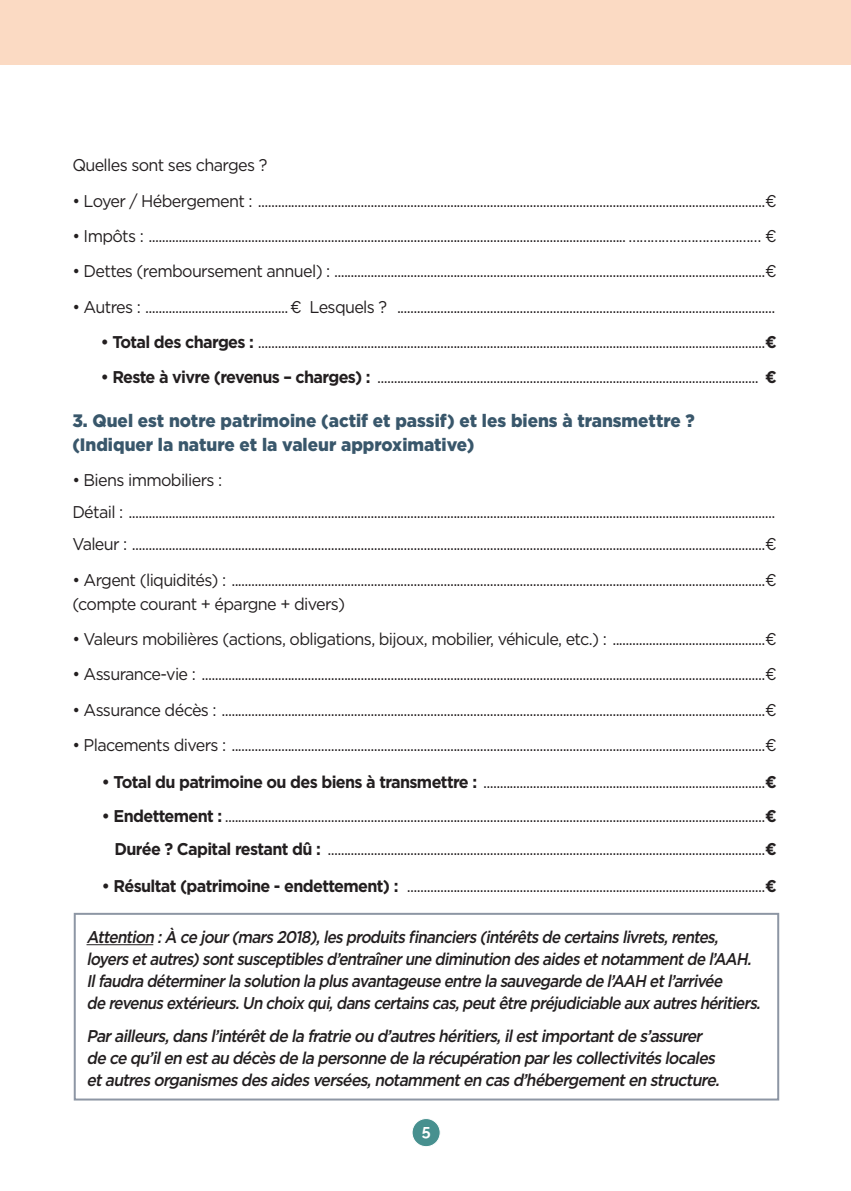
<style>
.page{position:relative;width:851px;height:1191px;background:#fff}
.page>*{position:absolute;margin:0;border:0;box-sizing:border-box;transform-origin:0 0}
.t1{font:900 18px/24px "Gotham";color:#39576b;scale:.95 1}
.t2{font:17px/32px "Gotham";letter-spacing:-.04em;color:#231f20;scale:.95 1}
.t3{font:italic 500 17px/22px "Gotham";color:#231f20;scale:.91 1}
.t4{font:italic 500 17px/22px "Gotham";color:#231f20;scale:.93 1}
.t5{font:700 16px "Raleway";color:#fff}
.s1{font-weight:700}
</style>
<div class="page">
<div style="left:0;top:0;width:850px;height:64px;background:#fbdac3"></div>
<hr style="left:86px;top:944px;width:67px;height:1px;background:#231f20">
<div style="left:74px;top:913px;width:705px;height:187px;border:2px solid #8d96a4"></div>
<div style="left:412px;top:1118px;width:28px;height:28px;background:#47908f;border-radius:50%"></div>
<div style="left:412px;top:1118px;width:28px;height:28px;border:1px solid #fff;border-radius:50%"></div>
<p class="t2" style="left:72px;top:149px;width:207px">Quelles sont ses charges ?</p>
<p class="t2" style="left:72px;top:184px;width:743px">• Loyer / Hébergement : .........................................................................................................................................................€</p>
<p class="t2" style="left:72px;top:220px;width:743px">• Impôts : ................................................................................................................................................ ……………………………… €</p>
<p class="t2" style="left:72px;top:255px;width:743px">• Dettes (remboursement annuel) : ..................................................................................................................................€</p>
<p class="t2" style="left:72px;top:290px;width:741px">• Autres : ...........................................€ Lesquels ? ..................................................................................................................</p>
<p class="t2" style="left:101px;top:326px;width:713px"><span class="s1">• Total des charges :</span> .........................................................................................................................................................<span class="s1">€</span></p>
<p class="t2" style="left:101px;top:361px;width:713px"><span class="s1">• Reste à vivre (revenus – charges) :</span> ................................................................................................................... <span class="s1">€</span></p>
<p class="t1" style="left:72px;top:408px;width:656px">3. Quel est notre patrimoine (actif et passif) et les biens à transmettre ? (Indiquer la nature et la valeur approximative)</p>
<p class="t2" style="left:72px;top:464px;width:743px">• Biens immobiliers :<br>Détail : ...................................................................................................................................................................................................<br>Valeur : ...............................................................................................................................................................................................€</p>
<p class="t2" style="left:72px;top:567px;width:743px;line-height:24px">• Argent (liquidités) : .................................................................................................................................................................€ (compte courant + épargne + divers)</p>
<p class="t2" style="left:72px;top:622px;width:743px">• Valeurs mobilières (actions, obligations, bijoux, mobilier, véhicule, etc.) : ..............................................€</p>
<p class="t2" style="left:72px;top:658px;width:743px">• Assurance-vie : ..........................................................................................................................................................................€</p>
<p class="t2" style="left:72px;top:693px;width:743px">• Assurance décès : ....................................................................................................................................................................€</p>
<p class="t2" style="left:72px;top:728px;width:743px">• Placements divers : .................................................................................................................................................................€</p>
<p class="t2" style="left:102px;top:766px;width:711px"><span class="s1">• Total du patrimoine ou des biens à transmettre :</span> .....................................................................................<span class="s1">€</span></p>
<p class="t2" style="left:102px;top:798px;width:711px;line-height:33.4px;text-align:right"><span class="s1">• Endettement :</span> ...................................................................................................................................................................<span class="s1">€<br>Durée ? Capital restant dû :</span> ....................................................................................................................................<span class="s1">€</span></p>
<p class="t2" style="left:102px;top:870px;width:711px"><span class="s1">• Résultat (patrimoine - endettement) :</span> ............................................................................................................<span class="s1">€</span></p>
<p class="t3" style="left:86px;top:925px;width:746px">Attention :À cejour(mars2018),lesproduitsfinanciers(intérêtsdecertainslivrets,rentes, loyersetautres)sontsusceptiblesd’entraînerunediminution desaidesetnotammentdel’AAH.<br>Ilfaudradéterminerlasolution laplusavantageuseentrelasauvegardedel’AAH etl’arrivée derevenusextérieurs.Un choixqui,danscertainscas,peutêtrepréjudiciableauxautreshéritiers.</p>
<p class="t4" style="left:86px;top:1025px;width:686px">Parailleurs,dansl’intérêtde lafratrie ou d’autreshéritiers,ilestimportantde s’assurer de ce qu’ilen estau décèsde lapersonne de larécupération parlescollectivitéslocales etautresorganismesdesaidesversées,notammenten casd’hébergementen structure.</p>
<p class="t5" style="left:421px;top:1121px;width:10px">5</p>
</div>
